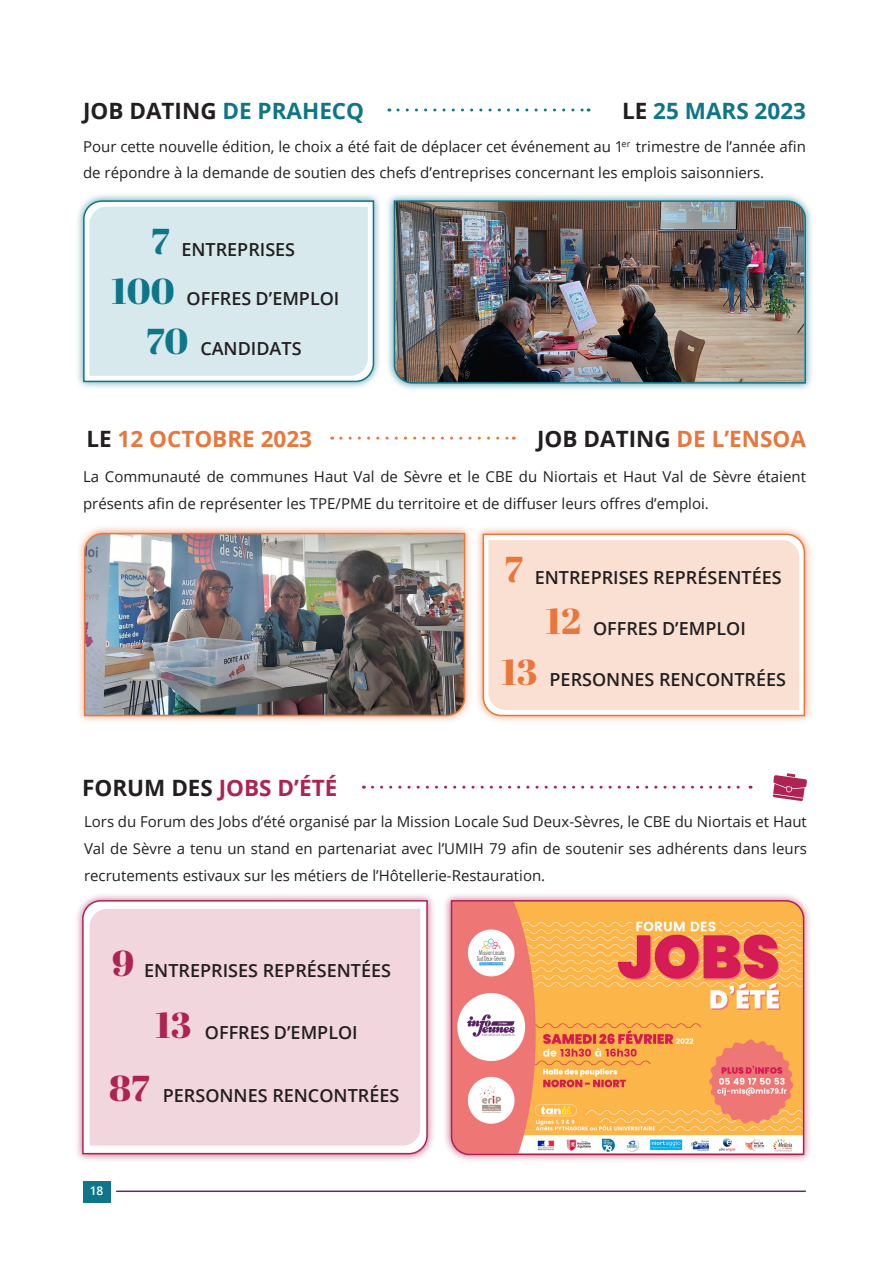
<style>
.page{position:relative;width:893px;height:1263px;background:#fff}
.page>*{position:absolute;margin:0;border:0;box-sizing:border-box;transform-origin:0 0}
.Table_txt_1_8_22{font:36px "Abril Fatface";color:#0e7688}
.Table_txt_1_8_22-2{font:36px "Abril Fatface";color:#e9773c}
.Table_txt_1_8_22-3{font:36px "Abril Fatface";color:#ad2354}
.Head_15_20_Bold_L{font:700 22.5px "Open Sans";color:#231f20}
.Head_15_20_Bold_L-2{font:700 22.5px "Open Sans";color:#ad2354}
.Head_15_20_Bold_L-3{font:700 22.5px "Open Sans";color:#e9773c}
.Head_15_20_Bold_L-4{font:700 22.5px "Open Sans";color:#0e7688}
.Table_txt_1_8_22-4{font:600 18px "Open Sans";color:#231f20}
.Table_txt_1_8_22-5{font:15px/27px "Open Sans";color:#231f20}
.t1{font:600 12px "Open Sans";color:#fff}
.Table_txt_1_8_22-6{font:9px "Open Sans";color:#231f20}
.s1{color:#0e7688}
.s2{color:#231f20}
.s3{color:#fff}
.s4{color:#e9773c}
</style>
<div class="page">
<div style="left:74px;top:892px;width:362px;height:270px;background:#ad2354;opacity:.7"></div>
<svg style="left:81px;top:899px;width:348px;height:256px"></svg>
<div style="left:90px;top:909px;width:330px;height:236px;background:#f1d6de"></div>
<hr style="left:116px;top:1190px;width:690px;height:2px;background:#553262">
<div style="left:83px;top:1181px;width:27px;height:21px;background:#0e7688"></div>
<div style="left:76px;top:525px;width:397px;height:199px;background:#e9773c;opacity:.7"></div>
<img style="left:83px;top:532px;width:383px;height:185px">
<div style="left:474px;top:525px;width:339px;height:200px;background:#e9773c;opacity:.7"></div>
<svg style="left:482px;top:533px;width:324px;height:184px"></svg>
<div style="left:488px;top:540px;width:311px;height:170px;background:#f9e0d2"></div>
<svg style="left:341px;top:437px;width:173px;height:3px"></svg>
<div style="left:443px;top:892px;width:369px;height:271px;background:#ad2354;opacity:.7"></div>
<svg style="left:450px;top:899px;width:355px;height:257px;background:#f1a471"></svg>
<svg style="left:372px;top:786px;width:379px;height:3px"></svg>
<svg style="left:773px;top:773px;width:34px;height:28px"></svg>
<div style="left:75px;top:192px;width:307px;height:198px;background:#0e7688;opacity:.7"></div>
<svg style="left:82px;top:200px;width:293px;height:183px"></svg>
<div style="left:89px;top:207px;width:279px;height:169px;background:#d7e9ec"></div>
<div style="left:385px;top:192px;width:429px;height:200px;background:#0e7688;opacity:.7"></div>
<img style="left:393px;top:200px;width:414px;height:184px">
<svg style="left:398px;top:108px;width:191px;height:3px"></svg>
<p class="Head_15_20_Bold_L" style="left:83px;top:95px;width:283px">JOB DATING <span class="s1">DE PRAHECQ</span></p>
<p class="Head_15_20_Bold_L-4" style="left:622px;top:95px;width:185px"><span class="s2">LE</span> 25 MARS 2023</p>
<p class="Table_txt_1_8_22-6" style="left:622px;top:137px;width:10px">er</p>
<p class="Table_txt_1_8_22-5" style="left:83px;top:134px;width:724px;line-height:25.5px">Pour cette nouvelle édition, le choix a été fait de déplacer cet événement au 1<span class="s3">e</span> trimestre de l’année afin de répondre à la demande de soutien des chefs d’entreprises concernant les emplois saisonniers.</p>
<p class="Table_txt_1_8_22" style="left:151px;top:216px;width:20px">7</p>
<p class="Table_txt_1_8_22" style="left:111px;top:266px;width:65px">100</p>
<p class="Table_txt_1_8_22-4" style="left:181px;top:237px;width:115px">ENTREPRISES</p>
<p class="Table_txt_1_8_22-4" style="left:187px;top:286px;width:154px">OFFRES D’EMPLOI</p>
<p class="Table_txt_1_8_22" style="left:146px;top:315px;width:44px">70</p>
<p class="Table_txt_1_8_22-4" style="left:200px;top:336px;width:103px">CANDIDATS</p>
<p class="Head_15_20_Bold_L-3" style="left:86px;top:423px;width:227px"><span class="s2">LE</span> 12 OCTOBRE 2023</p>
<p class="Head_15_20_Bold_L" style="left:537px;top:423px;width:270px">JOB DATING <span class="s4">DE L’ENSOA</span></p>
<p class="Table_txt_1_8_22-5" style="left:83px;top:463px;width:724px">La Communauté de communes Haut Val de Sèvre et le CBE du Niortais et Haut Val de Sèvre étaient présents afin de représenter les TPE/PME du territoire et de diffuser leurs offres d’emploi.</p>
<p class="Table_txt_1_8_22-2" style="left:504px;top:544px;width:20px">7</p>
<p class="Table_txt_1_8_22-4" style="left:535px;top:565px;width:248px">ENTREPRISES REPRÉSENTÉES</p>
<p class="Table_txt_1_8_22-2" style="left:546px;top:596px;width:37px">12</p>
<p class="Table_txt_1_8_22-4" style="left:593px;top:616px;width:154px">OFFRES D’EMPLOI</p>
<p class="Head_15_20_Bold_L-2" style="left:82px;top:772px;width:257px"><span class="s2">FORUM DES</span> JOBS D’ÉTÉ</p>
<p class="Table_txt_1_8_22-2" style="left:502px;top:647px;width:37px">13</p>
<p class="Table_txt_1_8_22-4" style="left:550px;top:667px;width:238px">PERSONNES RENCONTRÉES</p>
<p class="Table_txt_1_8_22-5" style="left:84px;top:807px;width:724px;text-align:justify">Lors du Forum des Jobs d’été organisé par la Mission Locale Sud Deux-Sèvres, le CBE du Niortais et Haut Val de Sèvre a tenu un stand en partenariat avec l’UMIH 79 afin de soutenir ses adhérents dans leurs recrutements estivaux sur les métiers de l’Hôtellerie-Restauration.</p>
<p class="Table_txt_1_8_22-3" style="left:112px;top:937px;width:24px">9</p>
<p class="Table_txt_1_8_22-4" style="left:144px;top:958px;width:248px">ENTREPRISES REPRÉSENTÉES</p>
<p class="Table_txt_1_8_22-3" style="left:155px;top:1000px;width:37px">13</p>
<p class="Table_txt_1_8_22-4" style="left:205px;top:1020px;width:154px">OFFRES D’EMPLOI</p>
<p class="Table_txt_1_8_22-3" style="left:109px;top:1063px;width:42px">87</p>
<p class="Table_txt_1_8_22-4" style="left:163px;top:1083px;width:238px">PERSONNES RENCONTRÉES</p>
<p class="t1" style="left:90px;top:1183px;width:15px">18</p>
</div>
